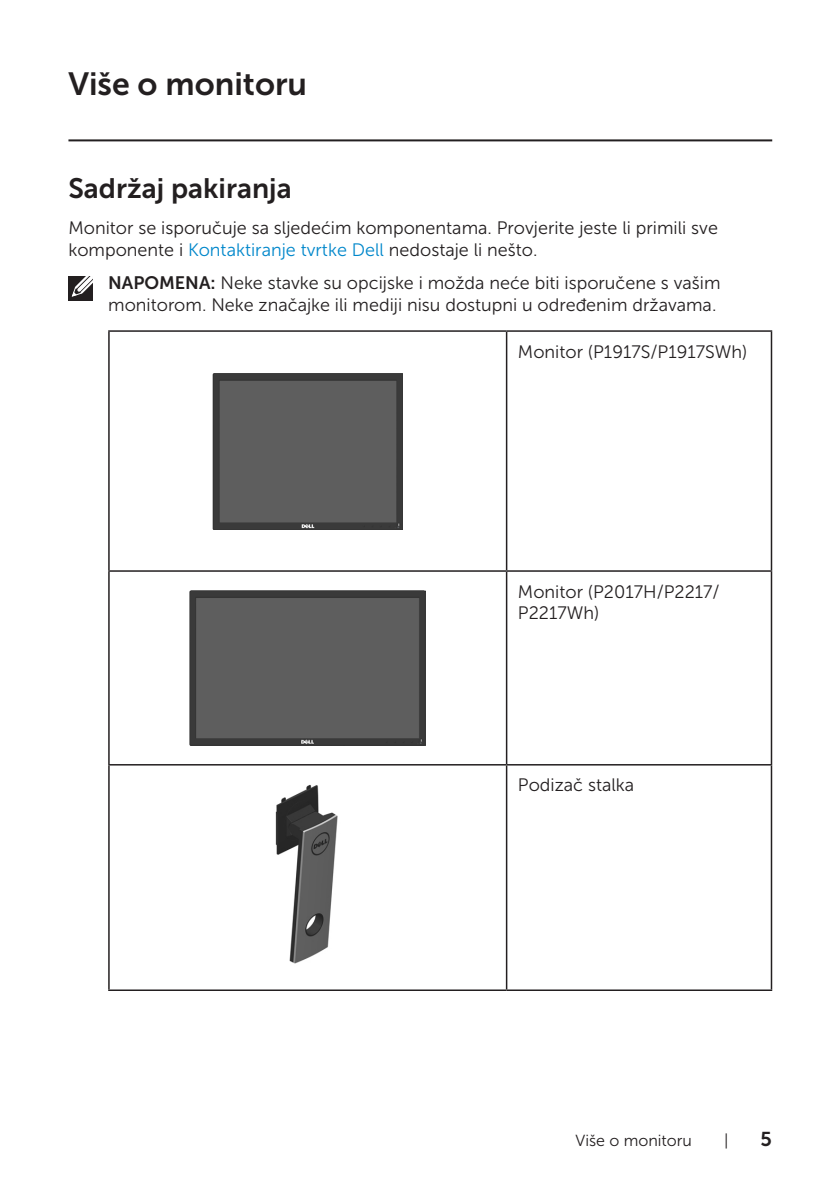
<style>
.page{position:relative;width:840px;height:1191px;background:#fff}
.page>*{position:absolute;margin:0;border:0;box-sizing:border-box;transform-origin:0 0}
.Head_1{font:32px "Museo Sans For Dell 700";color:#231f20}
.Head_2{font:28px "Museo Sans For Dell 700";color:#231f20}
.t1{font:20px "Museo Sans For Dell 700";color:#231f20}
.text{font:18px/21.6px "Museo Sans For Dell 300";color:#231f20}
.t2{font:16px "Museo Sans For Dell 300";color:#231f20}
.s1{color:#0087cb}
.s2{font-family:"Museo Sans For Dell 700"}
</style>
<div class="page">
<hr style="left:68px;top:139px;width:703px;height:2px;background:#231f20">
<div style="left:68px;top:276px;width:25px;height:24px;background:#231f20"></div>
<svg style="left:71px;top:276px;width:22px;height:21px"></svg>
<hr style="left:108px;top:330px;width:398px;height:2px;background:#231f20">
<hr style="left:108px;top:332px;width:2px;height:238px;background:#231f20">
<hr style="left:506px;top:330px;width:265px;height:2px;background:#231f20">
<hr style="left:505px;top:332px;width:2px;height:238px;background:#231f20">
<hr style="left:770px;top:332px;width:1px;height:238px;background:#231f20">
<hr style="left:108px;top:570px;width:398px;height:2px;background:#231f20">
<hr style="left:108px;top:572px;width:2px;height:192px;background:#231f20">
<hr style="left:506px;top:570px;width:265px;height:2px;background:#231f20">
<hr style="left:505px;top:572px;width:2px;height:192px;background:#231f20">
<hr style="left:770px;top:572px;width:1px;height:192px;background:#231f20">
<hr style="left:108px;top:764px;width:398px;height:1px;background:#231f20">
<hr style="left:108px;top:765px;width:2px;height:224px;background:#231f20">
<hr style="left:506px;top:764px;width:265px;height:1px;background:#231f20">
<hr style="left:505px;top:765px;width:2px;height:224px;background:#231f20">
<hr style="left:770px;top:765px;width:1px;height:224px;background:#231f20">
<hr style="left:108px;top:989px;width:398px;height:2px;background:#231f20">
<hr style="left:506px;top:989px;width:265px;height:2px;background:#231f20">
<img style="left:212px;top:373px;width:191px;height:156px">
<img style="left:190px;top:591px;width:235px;height:154px">
<img style="left:275px;top:784px;width:63px;height:180px">
<p class="Head_1" style="left:68px;top:66px;width:240px">Više o monitoru</p>
<p class="Head_2" style="left:68px;top:173px;width:225px">Sadržaj pakiranja</p>
<p class="text" style="left:68px;top:217px;width:650px">Monitor se isporučuje sa sljedećim komponentama. Provjerite jeste li primili sve komponente i <span class="s1">Kontaktiranje tvrtke Dell</span> nedostaje li nešto.</p>
<p class="text" style="left:108px;top:272px;width:613px"><span class="s2">NAPOMENA:</span> Neke stavke su opcijske i možda neće biti isporučene s vašim monitorom. Neke značajke ili mediji nisu dostupni u određenim državama.</p>
<p class="text" style="left:517px;top:341px;width:231px">Monitor (P1917S/P1917SWh)</p>
<p class="text" style="left:517px;top:581px;width:203px">Monitor (P2017H/P2217/<br>P2217Wh)</p>
<p class="text" style="left:517px;top:774px;width:118px">Podizač stalka</p>
<p class="t2" style="left:575px;top:1131px;width:118px">Više o monitoru</p>
<p class="t2" style="left:723px;top:1131px;width:6px">|</p>
<p class="t1" style="left:760px;top:1127px;width:13px">5</p>
</div>
